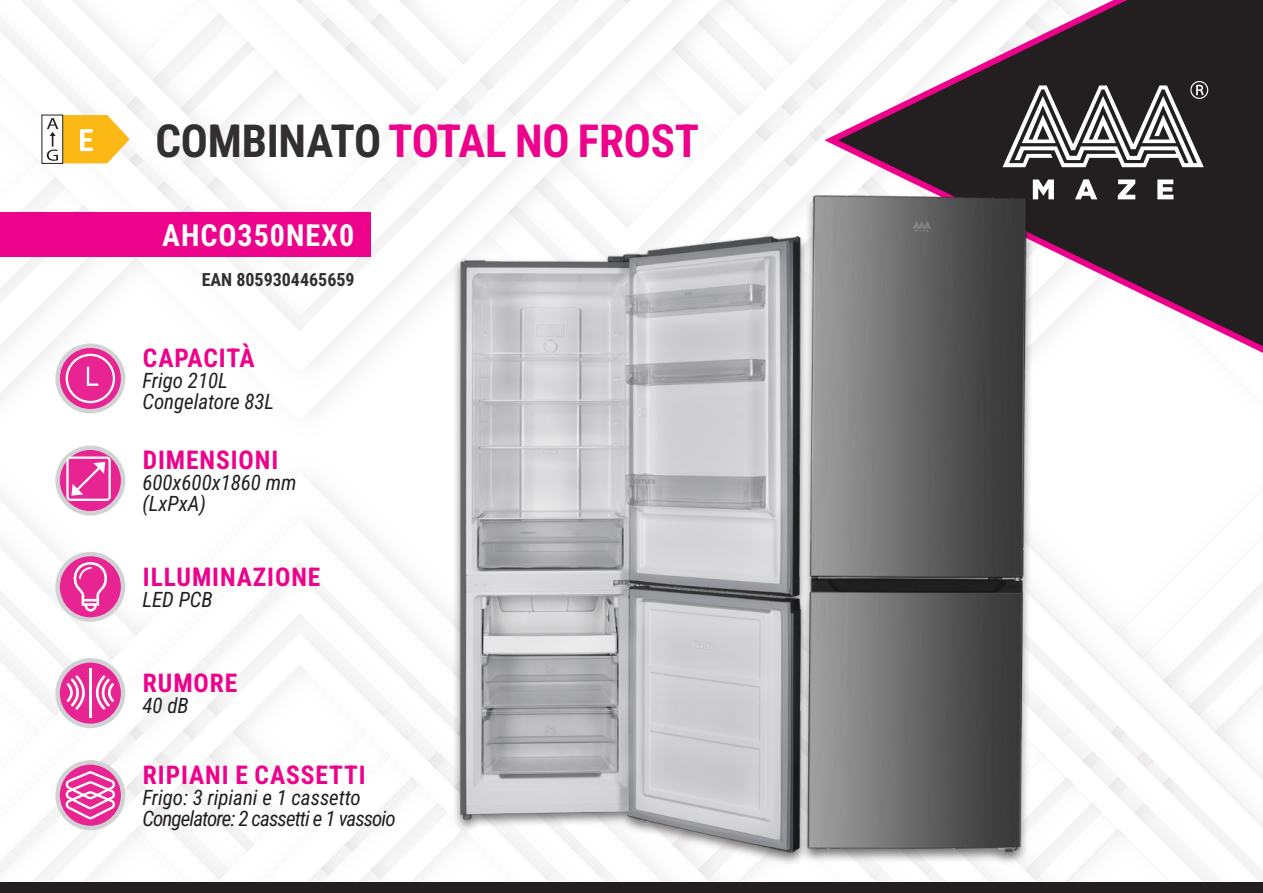
<style>
.page{position:relative;width:1263px;height:893px;background:#fff}
.page>*{position:absolute;margin:0;border:0;box-sizing:border-box;transform-origin:0 0}
.t1{font:700 45px "Roboto Condensed";letter-spacing:-.005em;color:#ed028c}
.t2{font:700 30px "Roboto Condensed";letter-spacing:.035em;color:#fff}
.t3{font:700 25.5px "Roboto Condensed";letter-spacing:.035em;color:#ed028c}
.t4{font:italic 21px "Roboto Condensed";color:#231f20}
.t5{font:italic 21px "Roboto Condensed";letter-spacing:-.04em;color:#231f20}
.t6{font:700 18px "Roboto Condensed";color:#312f30}
.s1{color:#312f30}
</style>
<div class="page">
<svg style="left:823px;top:0;width:440px;height:353px"></svg>
<svg style="left:1075px;top:179px;width:22px;height:20px"></svg>
<svg style="left:1118px;top:180px;width:17px;height:19px"></svg>
<svg style="left:1157px;top:180px;width:16px;height:19px"></svg>
<svg style="left:1002px;top:81px;width:206px;height:86px"></svg>
<div style="left:0;top:882px;width:1263px;height:11px;background:#231f20"></div>
<div style="left:0;top:213px;width:371px;height:44px;background:#ed028c"></div>
<img style="left:777px;top:175px;width:283px;height:705px">
<img style="left:435px;top:217px;width:395px;height:665px">
<svg style="left:58px;top:346px;width:65px;height:65px"></svg>
<div style="left:55px;top:343px;width:70px;height:70px;border:4px solid #d1d2d4;border-radius:50%"></div>
<svg style="left:66px;top:354px;width:49px;height:49px"></svg>
<svg style="left:58px;top:448px;width:65px;height:65px"></svg>
<div style="left:55px;top:445px;width:70px;height:70px;border:4px solid #d1d2d4;border-radius:50%"></div>
<svg style="left:66px;top:456px;width:45px;height:45px"></svg>
<svg style="left:58px;top:554px;width:65px;height:66px"></svg>
<div style="left:55px;top:552px;width:70px;height:70px;border:4px solid #d1d2d4;border-radius:50%"></div>
<svg style="left:73px;top:562px;width:35px;height:50px"></svg>
<svg style="left:58px;top:660px;width:65px;height:66px"></svg>
<div style="left:55px;top:658px;width:70px;height:70px;border:4px solid #d1d2d4;border-radius:50%"></div>
<hr style="left:89px;top:668px;width:3px;height:50px;background:#fff">
<svg style="left:67px;top:675px;width:47px;height:35px"></svg>
<svg style="left:58px;top:762px;width:65px;height:66px"></svg>
<div style="left:55px;top:760px;width:70px;height:70px;border:4px solid #d1d2d4;border-radius:50%"></div>
<svg style="left:66px;top:771px;width:49px;height:48px"></svg>
<div style="left:42px;top:115px;width:21px;height:49px;border:1px solid #231f20"></div>
<svg style="left:42px;top:115px;width:88px;height:48px"></svg>
<p class="t1" style="left:155px;top:110px;width:545px"><span class="s1">COMBINATO</span> TOTAL NO FROST</p>
<p class="t2" style="left:162px;top:214px;width:194px">AHCO350NEX0</p>
<p class="t6" style="left:202px;top:267px;width:154px">EAN 8059304465659</p>
<p class="t3" style="left:143px;top:340px;width:113px">CAPACITÀ</p>
<p class="t4" style="left:142px;top:366px;width:87px">Frigo 210L</p>
<p class="t4" style="left:142px;top:387px;width:133px">Congelatore 83L</p>
<p class="t3" style="left:143px;top:442px;width:137px">DIMENSIONI</p>
<p class="t4" style="left:142px;top:468px;width:155px">600x600x1860 mm</p>
<p class="t4" style="left:142px;top:489px;width:65px">(LxPxA)</p>
<p class="t3" style="left:143px;top:559px;width:179px">ILLUMINAZIONE</p>
<p class="t4" style="left:142px;top:585px;width:72px">LED PCB</p>
<p class="t3" style="left:143px;top:665px;width:96px">RUMORE</p>
<p class="t4" style="left:142px;top:691px;width:48px">40 dB</p>
<p class="t3" style="left:143px;top:757px;width:224px">RIPIANI E CASSETTI</p>
<p class="t4" style="left:142px;top:783px;width:220px">Frigo: 3 ripiani e 1 cassetto</p>
<p class="t5" style="left:142px;top:804px;width:255px">Congelatore: 2 cassetti e 1 vassoio</p>
</div>
